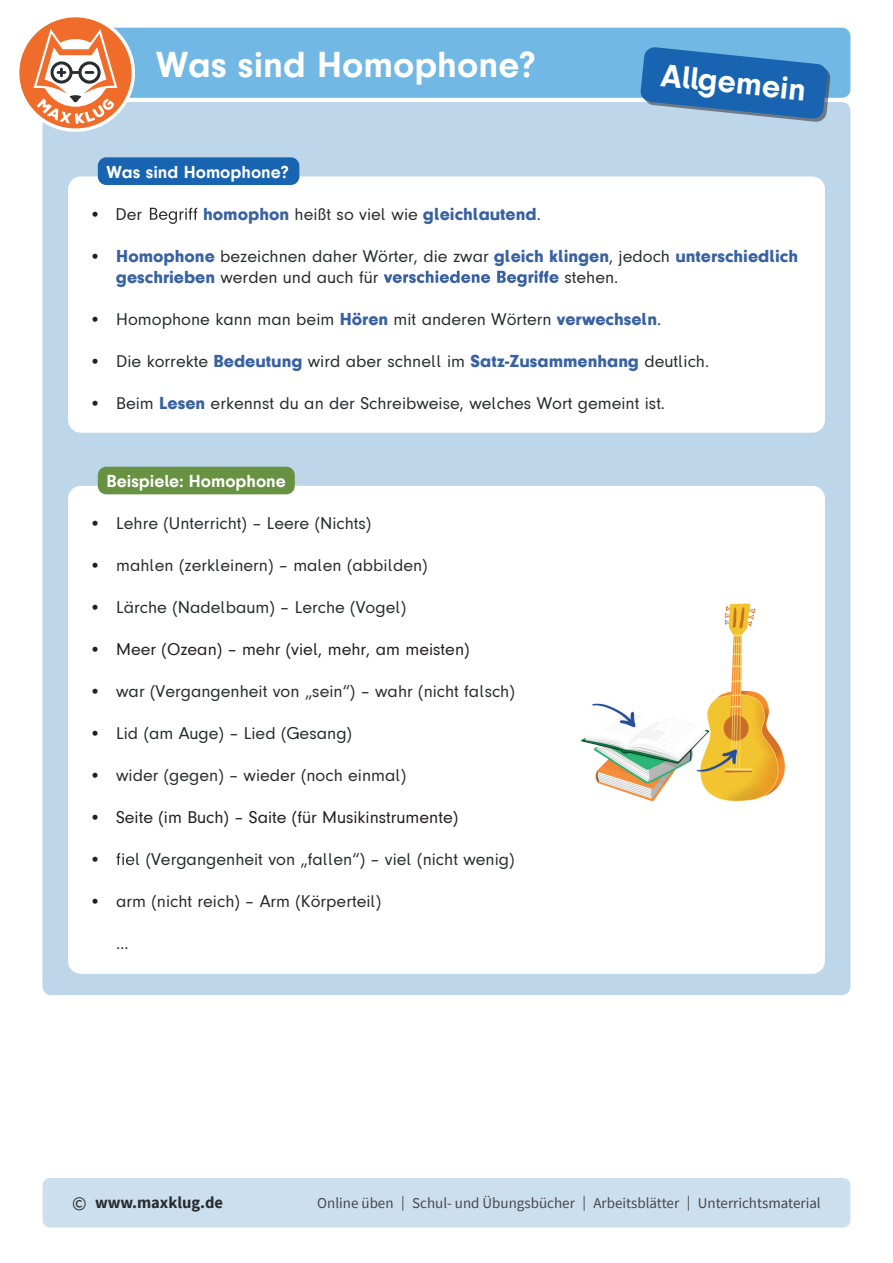
<style>
.page{position:relative;width:893px;height:1263px;background:#fff}
.page>*{position:absolute;margin:0;border:0;box-sizing:border-box;transform-origin:0 0}
.t1{font:700 37.5px "Mk Druckschrift N";color:#fff}
.t2{font:700 33px "Mk Druckschrift N";color:#fff}
.t3{font:18px "Mk Druckschrift N";color:#292c2f}
.t4{font:18px "Mk Druckschrift N bl";color:#3962a1}
.t5{font:18px "Mk Druckschrift N";color:#231f20}
.t6{font:700 18px "Mk Druckschrift N";color:#fff}
.t7{font:700 16.5px "Source Sans Pro";color:#292c2f}
.t8{font:15px "Source Sans Pro";color:#47474a}
.s1{color:#231f20}
.s2{font-family:"Mk Druckschrift N";color:#292c2f}
.s3{font-family:"Mk Druckschrift N";color:#231f20}
.s4{font-family:"Mk Druckschrift N bl";color:#3962a1}
.s5{font-weight:400;font-size:19.5px}
</style>
<div class="page">
<div style="left:43px;top:102px;width:807px;height:893px;background:#bdd6ea;border-radius:9px"></div>
<div style="left:75px;top:28px;width:775px;height:70px;background:#72b8e5;border-radius:9px"></div>
<svg style="left:640px;top:47px;width:191px;height:75px"></svg>
<div style="left:43px;top:1178px;width:807px;height:49px;background:#ccdfee;border-radius:7px"></div>
<svg style="left:19px;top:17px;width:116px;height:115px"></svg>
<div style="left:68px;top:176px;width:757px;height:257px;background:#fff;border-radius:13px"></div>
<div style="left:68px;top:486px;width:757px;height:488px;background:#fff;border-radius:13px"></div>
<div style="left:98px;top:157px;width:201px;height:28px;background:#1964b0;border-radius:9px"></div>
<div style="left:98px;top:467px;width:197px;height:27px;background:#679241;border-radius:9px"></div>
<svg style="left:150px;top:208px;width:47px;height:16px"></svg>
<svg style="left:384px;top:270px;width:175px;height:17px"></svg>
<svg style="left:116px;top:853px;width:23px;height:12px"></svg>
<img style="left:581px;top:603px;width:204px;height:199px">
<h1 class="t1" style="left:156px;top:43px;width:381px">Was sind Homophone?</h1>
<p class="t6" style="left:107px;top:162px;width:184px">Was sind Homophone?</p>
<h2 class="t2" style="left:663px;top:56px;width:147px;rotate:6deg">Allgemein</h2>
<p class="t3" style="left:89px;top:204px;width:54px"><span class="s1">•</span> Der</p>
<p class="t4" style="left:203px;top:204px;width:339px">homophon <span class="s2">heißt so viel wie</span> gleichlautend<span class="s2">.</span></p>
<p class="t4" style="left:89px;top:246px;width:710px"><span class="s3">•</span> Homophone <span class="s2">bezeichnen daher Wörter, die zwar</span> gleich klingen<span class="s2">, jedoch</span> unterschiedlich</p>
<p class="t3" style="left:116px;top:267px;width:264px"><span class="s4">geschrieben</span> werden und auch für</p>
<p class="t3" style="left:564px;top:267px;width:55px">stehen.</p>
<p class="t3" style="left:89px;top:309px;width:573px"><span class="s1">•</span> Homophone kann man beim <span class="s4">Hören</span> mit anderen Wörtern <span class="s4">verwechseln</span>.</p>
<p class="t3" style="left:89px;top:351px;width:621px"><span class="s1">•</span> Die korrekte <span class="s4">Bedeutung</span> wird aber schnell im <span class="s4">Satz-Zusammenhang</span> deutlich.</p>
<p class="t3" style="left:89px;top:393px;width:577px"><span class="s1">•</span> Beim <span class="s4">Lesen</span> erkennst du an der Schreibweise, welches Wort gemeint ist.</p>
<p class="t6" style="left:107px;top:471px;width:181px">Beispiele: Homophone</p>
<p class="t3" style="left:89px;top:513px;width:284px"><span class="s1">•</span> Lehre (Unterricht) – Leere (Nichts)</p>
<p class="t3" style="left:89px;top:555px;width:340px"><span class="s1">•</span> mahlen (zerkleinern) – malen (abbilden)</p>
<p class="t3" style="left:89px;top:597px;width:318px"><span class="s1">•</span> Lärche (Nadelbaum) – Lerche (Vogel)</p>
<p class="t5" style="left:89px;top:639px;width:382px">• Meer (Ozean) – mehr (viel, mehr, am meisten)</p>
<p class="t3" style="left:89px;top:681px;width:427px"><span class="s1">•</span> war (Vergangenheit von „sein“) – wahr (nicht falsch)</p>
<p class="t3" style="left:89px;top:723px;width:264px"><span class="s1">•</span> Lid (am Auge) – Lied (Gesang)</p>
<p class="t3" style="left:89px;top:765px;width:319px"><span class="s1">•</span> wider (gegen) – wieder (noch einmal)</p>
<p class="t5" style="left:89px;top:807px;width:371px">• Seite (im Buch) – Saite (für Musikinstrumente)</p>
<p class="t5" style="left:89px;top:849px;width:14px">•</p>
<p class="t3" style="left:146px;top:849px;width:370px">(Vergangenheit von „fallen“) – viel (nicht wenig)</p>
<p class="t3" style="left:89px;top:891px;width:294px"><span class="s1">•</span> arm (nicht reich) – Arm (Körperteil)</p>
<p class="t3" style="left:116px;top:933px;width:14px">…</p>
<p class="t7" style="left:72px;top:1191px;width:152px"><span class="s5">©</span> www.maxklug.de</p>
<p class="t8" style="left:317px;top:1194px;width:505px">Online üben | Schul- und Übungsbücher | Arbeitsblätter | Unterrichtsmaterial</p>
</div>
